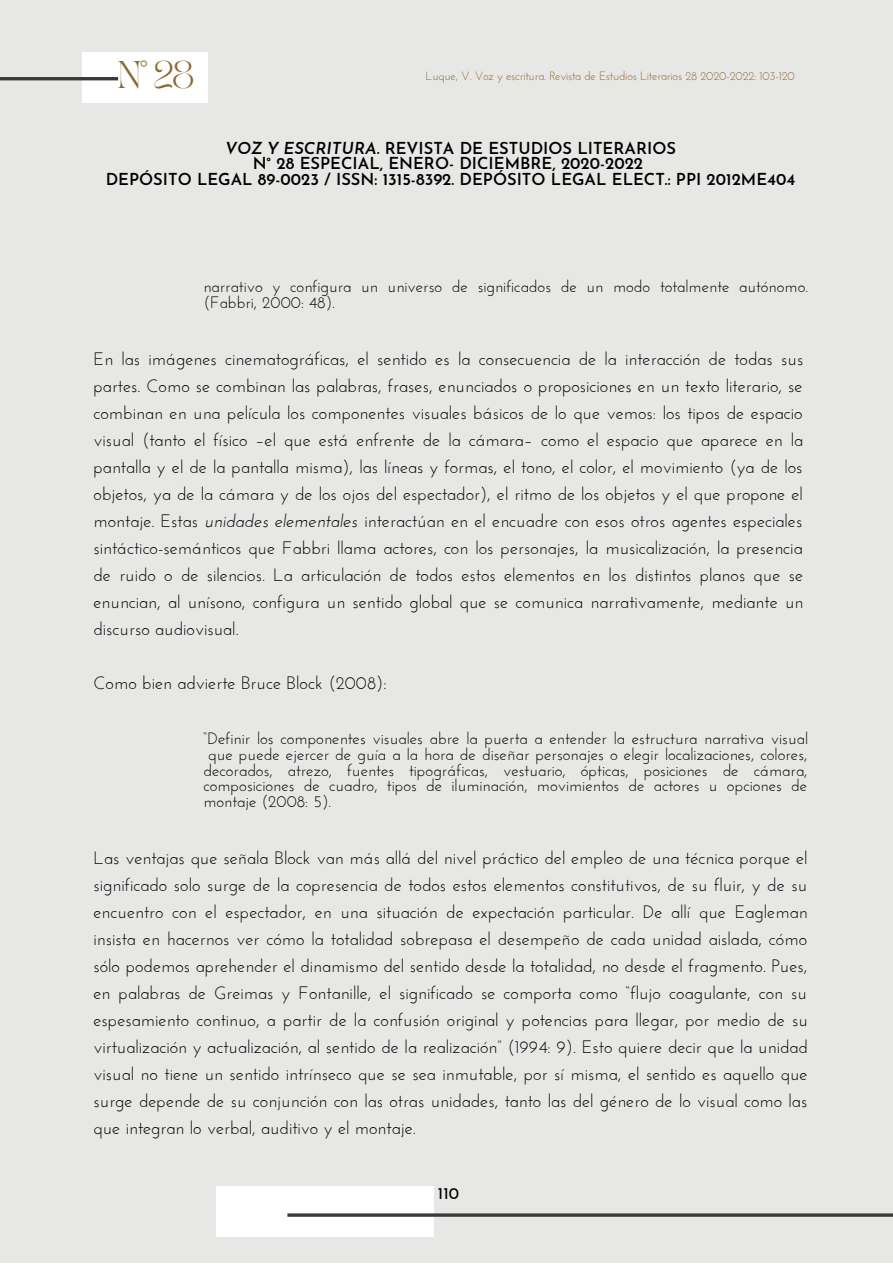
<style>
.page{position:relative;width:893px;height:1264px;background:#fff}
.page>*{position:absolute;margin:0;border:0;box-sizing:border-box;transform-origin:0 0}
.t1{font:27px "TAN PEARL Regular";color:#8b6830}
.t2{font:18px/27px "Josefin Sans";color:#000;text-align:justify}
.t3{font:16.5px/15.8px "Josefin Sans";color:#000}
.t4{font:600 16.5px/15.8px "Josefin Sans";color:#000;text-align:center}
.t5{font:16.5px "Josefin Sans";color:#000}
.t6{font:12px "Josefin Sans";letter-spacing:-.02em;color:#8b6830}
.s1{font-style:italic}
</style>
<div class="page">
<div style="left:0;top:0;width:892px;height:1262px;background:#e7e7e6"></div>
<div style="left:216px;top:1186px;width:218px;height:50px;background:#fff"></div>
<hr style="left:287px;top:1213px;width:605px;height:3px;background:#3b3a3b">
<div style="left:82px;top:53px;width:126px;height:50px;background:#fff"></div>
<hr style="left:0;top:77px;width:118px;height:3px;background:#3b3a3b">
<h1 class="t1" style="left:118px;top:61px;width:79px">N° 28</h1>
<p class="t6" style="left:425px;top:71px;width:371px">Luque, V. Voz y escritura. Revista de Estudios Literarios 28 2020-2022: 103-120</p>
<p class="t4" style="left:106px;top:141px;width:691px"><span class="s1">VOZ Y ESCRITURA.</span> REVISTA DE ESTUDIOS LITERARIOS<br>N° 28 ESPECIAL, ENERO- DICIEMBRE, 2020-2022<br>DEPÓSITO LEGAL 89-0023 / ISSN: 1315-8392. DEPÓSITO LEGAL ELECT.: PPI 2012ME404</p>
<p class="t3" style="left:203px;top:280px;width:606px">narrativo y configura un universo de significados de un modo totalmente autónomo. (Fabbri, 2000: 48).</p>
<p class="t2" style="left:93px;top:347px;width:711px">En las imágenes cinematográficas, el sentido es la consecuencia de la interacción de todas sus partes. Como se combinan las palabras, frases, enunciados o proposiciones en un texto literario, se combinan en una película los componentes visuales básicos de lo que vemos: los tipos de espacio visual (tanto el físico –el que está enfrente de la cámara– como el espacio que aparece en la pantalla y el de la pantalla misma), las líneas y formas, el tono, el color, el movimiento (ya de los objetos, ya de la cámara y de los ojos del espectador), el ritmo de los objetos y el que propone el montaje. Estas <span class="s1">unidades elementales</span> interactúan en el encuadre con esos otros agentes especiales sintáctico-semánticos que Fabbri llama actores, con los personajes, la musicalización, la presencia de ruido o de silencios. La articulación de todos estos elementos en los distintos planos que se enuncian, al unísono, configura un sentido global que se comunica narrativamente, mediante un discurso audiovisual.</p>
<p class="t2" style="left:93px;top:671px;width:294px">Como bien advierte Bruce Block (2008):</p>
<p class="t3" style="left:203px;top:732px;width:606px;text-align:justify">“Definir los componentes visuales abre la puerta a entender la estructura narrativa visual que puede ejercer de guía a la hora de diseñar personajes o elegir localizaciones, colores, decorados, atrezo, fuentes tipográficas, vestuario, ópticas, posiciones de cámara, composiciones de cuadro, tipos de iluminación, movimientos de actores u opciones de montaje (2008: 5).</p>
<p class="t2" style="left:93px;top:846px;width:715px">Las ventajas que señala Block van más allá del nivel práctico del empleo de una técnica porque el significado solo surge de la copresencia de todos estos elementos constitutivos, de su fluir, y de su encuentro con el espectador, en una situación de expectación particular. De allí que Eagleman insista en hacernos ver cómo la totalidad sobrepasa el desempeño de cada unidad aislada, cómo sólo podemos aprehender el dinamismo del sentido desde la totalidad, no desde el fragmento. Pues, en palabras de Greimas y Fontanille, el significado se comporta como “flujo coagulante, con su espesamiento continuo, a partir de la confusión original y potencias para llegar, por medio de su virtualización y actualización, al sentido de la realización” (1994: 9). Esto quiere decir que la unidad visual no tiene un sentido intrínseco que se sea inmutable, por sí misma, el sentido es aquello que surge depende de su conjunción con las otras unidades, tanto las del género de lo visual como las que integran lo verbal, auditivo y el montaje.</p>
<p class="t5" style="left:438px;top:1186px;width:23px">110</p>
</div>
